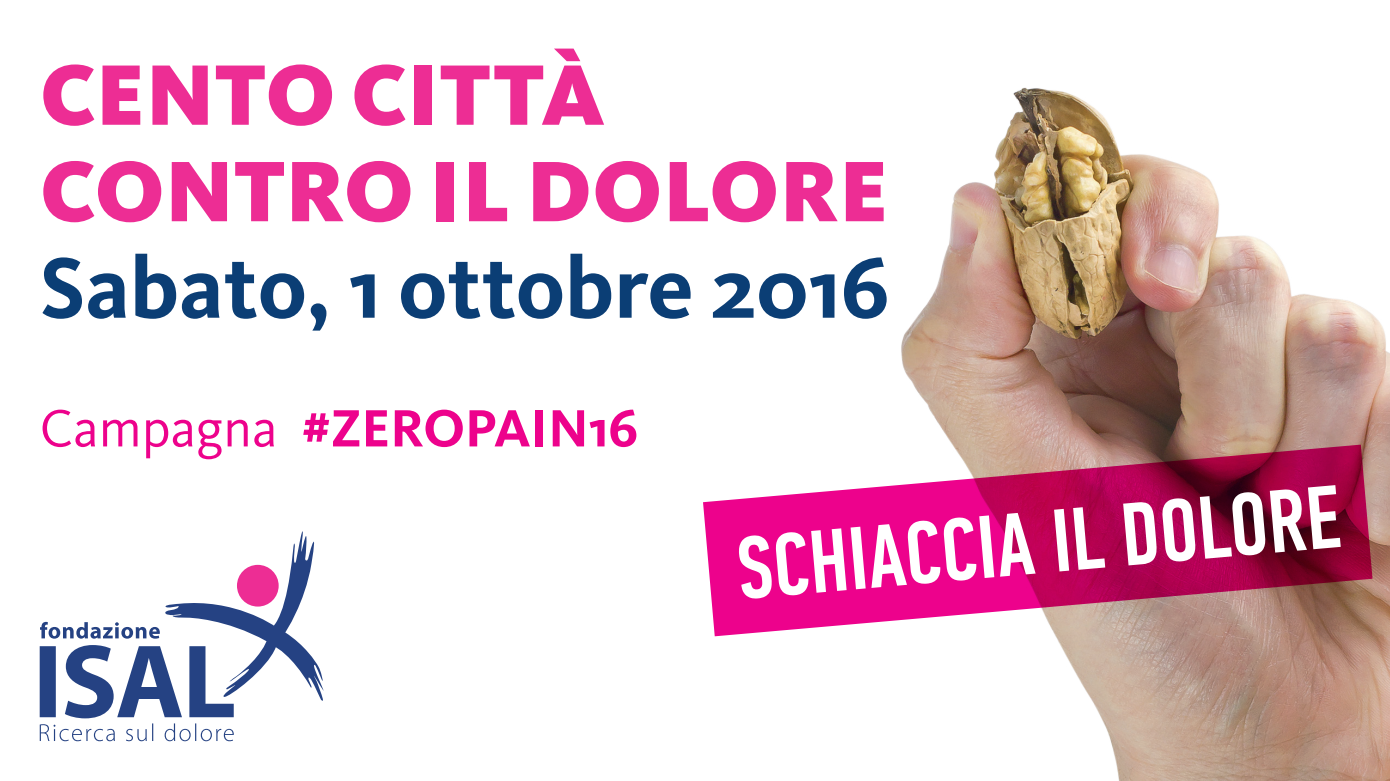
<style>
.page{position:relative;width:1390px;height:781px;background:#fff}
.page>*{position:absolute;margin:0;border:0;box-sizing:border-box;transform-origin:0 0}
.t1{font:900 88.9px "Kievit OT";letter-spacing:.01em;color:#ed2d94}
.t2{font:700 88.9px "Kievit OT";color:#0b3e75}
.t3{font:500 88.9px "PF Din Text Comp Pro";color:#fff}
.t4{font:700 54.25px "Kievit OT";color:#ed028c}
.s1{font-weight:400}
</style>
<div class="page">
<svg style="left:40px;top:531px;width:284px;height:210px"></svg>
<img style="left:901px;top:87px;width:488px;height:693px">
<svg style="left:703px;top:444px;width:669px;height:192px;background:#c73c7e"></svg>
<p class="t1" style="left:40px;top:41px;width:566px">CENTO CITTÀ</p>
<p class="t1" style="left:40px;top:138px;width:850px">CONTRO IL DOLORE</p>
<p class="t2" style="left:40px;top:234px;width:851px">Sabato, 1 ottobre 2016</p>
<p class="t4" style="left:40px;top:395px;width:600px"><span class="s1">Campagna</span> #ZEROPAIN16</p>
<p class="t3" style="left:732px;top:517px;width:606px;rotate:-5deg">SCHIACCIA IL DOLORE</p>
</div>
